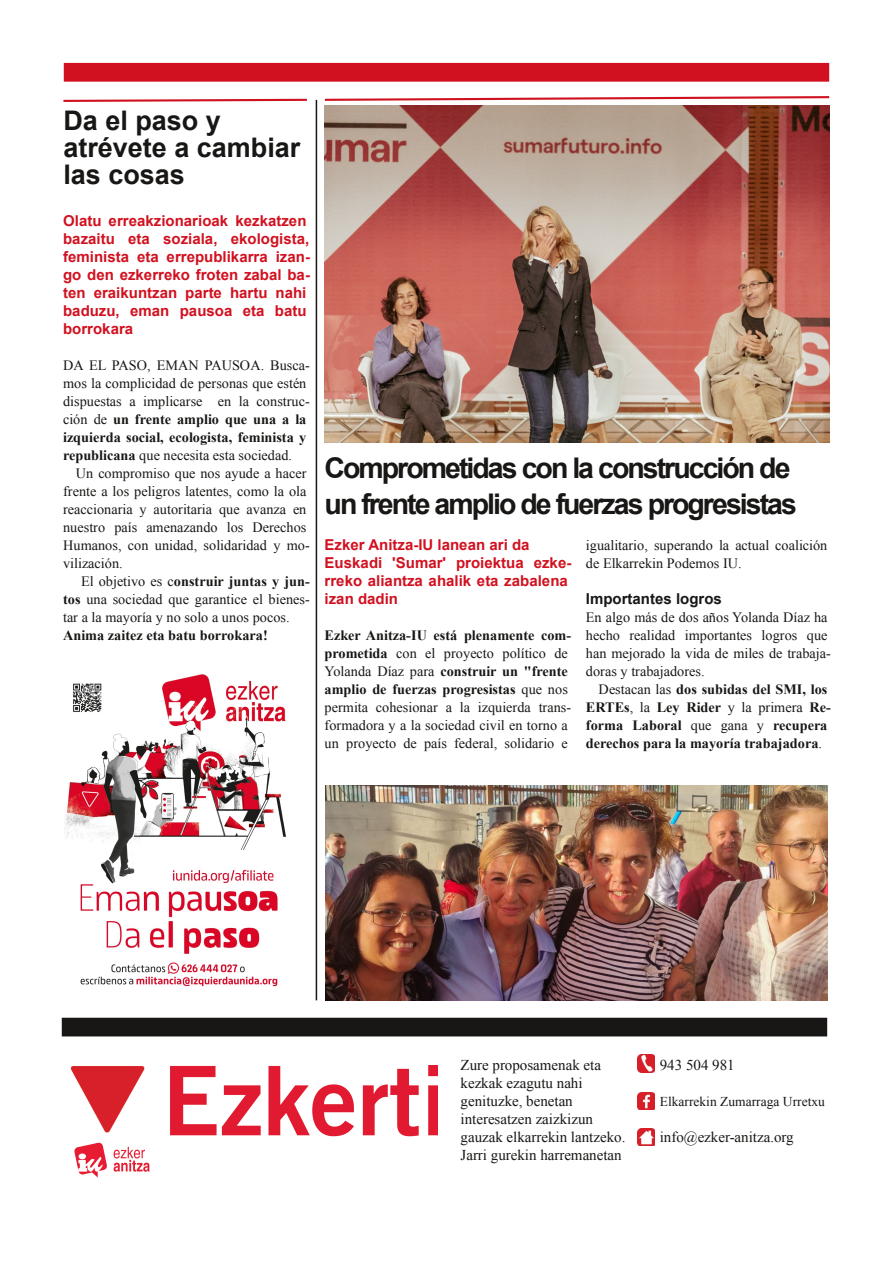
<style>
.page{position:relative;width:893px;height:1263px;background:#fff}
.page>*{position:absolute;margin:0;border:0;box-sizing:border-box;transform-origin:0 0}
.t1{font:700 28.5px/36px "Arial";letter-spacing:-.07em;color:#181715}
.t2{font:700 27px/27px "Arial";color:#181715}
.t3{font:700 15px/18px "Arial";letter-spacing:.005em;color:#d11120}
.t4{font:15px/18px "Times New Roman";color:#181715}
.t5{font:700 15px "Arial";color:#181715}
.t6{font:14.25px/18px "Times New Roman";color:#181715}
.t7{font:700 14.25px/18px "Times New Roman";color:#181715}
.t8{font:13.5px "Times New Roman";color:#181715}
.s1{font-weight:700}
.s2{font-weight:400}
</style>
<div class="page">
<div style="left:64px;top:63px;width:765px;height:19px;background:#d11120"></div>
<img style="left:70px;top:1066px;width:367px;height:112px">
<div style="left:62px;top:1018px;width:765px;height:18px;background:#181715"></div>
<img style="left:637px;top:1055px;width:17px;height:18px">
<img style="left:637px;top:1092px;width:17px;height:17px">
<img style="left:637px;top:1128px;width:17px;height:17px">
<svg style="left:63px;top:98px;width:244px;height:4px"></svg>
<img style="left:325px;top:105px;width:504px;height:337px">
<svg style="left:324px;top:96px;width:506px;height:5px"></svg>
<hr style="left:316px;top:100px;width:1px;height:900px;background:#181715">
<img style="left:326px;top:785px;width:501px;height:215px">
<img style="left:64px;top:674px;width:222px;height:313px">
<h2 class="t2" style="left:63px;top:107px;width:239px">Da el paso y atrévete a cambiar las cosas</h2>
<p class="t3" style="left:63px;top:212px;width:248px">Olatu erreakzionarioak kezkatzen bazaitu eta soziala, ekologista, feminista eta errepublikarra izan&shy;go den ezkerreko froten zabal ba&shy;ten eraikuntzan parte hartu nahi baduzu, eman pausoa eta batu borrokara</p>
<p class="t6" style="left:63px;top:356px;width:248px">DA EL PASO, EMAN PAUSOA. Busca&shy;mos la complicidad de personas que estén dispuestas a implicarse en la construc&shy;ción de <span class="s1">un frente amplio que una a la izquierda social, ecologista, feminista y republicana</span> que necesita esta sociedad.</p>
<p class="t6" style="left:63px;top:464px;width:248px;text-indent:13px">Un compromiso que nos ayude a hacer frente a los peligros latentes, como la ola reaccionaria y autoritaria que avanza en nuestro país amenazando los Derechos Humanos, con unidad, solidaridad y mo&shy;vilización.</p>
<p class="t6" style="left:63px;top:572px;width:248px;text-align:justify;text-indent:18px">El objetivo es c<span class="s1">onstruir juntas y jun&shy;tos</span> una sociedad que garantice el bienes&shy;tar a la mayoría y no solo a unos pocos.</p>
<p class="t7" style="left:63px;top:626px;width:206px">Anima zaitez eta batu borrokara!</p>
<h1 class="t1" style="left:325px;top:450px;width:474px">Comprometidas con la construcción de un frente amplio de fuerzas progresistas</h1>
<p class="t3" style="left:325px;top:536px;width:248px">Ezker Anitza-IU lanean ari da<br>Euskadi 'Sumar' proiektua ezke&shy;rreko aliantza ahalik eta zabalena izan dadin</p>
<p class="t6" style="left:325px;top:626px;width:248px"><span class="s1">Ezker Anitza-IU está plenamente com&shy;prometida</span> con el proyecto político de Yolanda Díaz para <span class="s1">construir un "frente amplio de fuerzas progresistas</span> que nos permita cohesionar a la izquierda trans&shy;formadora y a la sociedad civil en torno a un proyecto de país federal, solidario e</p>
<p class="t6" style="left:586px;top:536px;width:243px">igualitario, superando la actual coalición de Elkarrekin Podemos IU.</p>
<p class="t5" style="left:586px;top:590px;width:137px">Importantes logros</p>
<p class="t6" style="left:586px;top:608px;width:246px">En algo más de dos años Yolanda Díaz ha hecho realidad importantes logros que han mejorado la vida de miles de trabaja&shy;doras y trabajadores.</p>
<p class="t7" style="left:586px;top:680px;width:246px;text-indent:13px"><span class="s2">Destacan las</span> dos subidas del SMI, los ERTEs<span class="s2">, la</span> Ley Rider <span class="s2">y la primera</span> Re&shy;forma Laboral <span class="s2">que gana y</span> recupera derechos para la mayoría trabajadora<span class="s2">.</span></p>
<p class="t4" style="left:461px;top:1056px;width:166px">Zure proposamenak eta kezkak ezagutu nahi genituzke, benetan interesatzen zaizkizun gauzak elkarrekin lantzeko.<br>Jarri gurekin harremanetan</p>
<p class="t4" style="left:660px;top:1056px;width:76px">943 504 981</p>
<p class="t8" style="left:660px;top:1094px;width:167px">Elkarrekin Zumarraga Urretxu</p>
<p class="t4" style="left:660px;top:1128px;width:135px">info@ezker-anitza.org</p>
</div>
